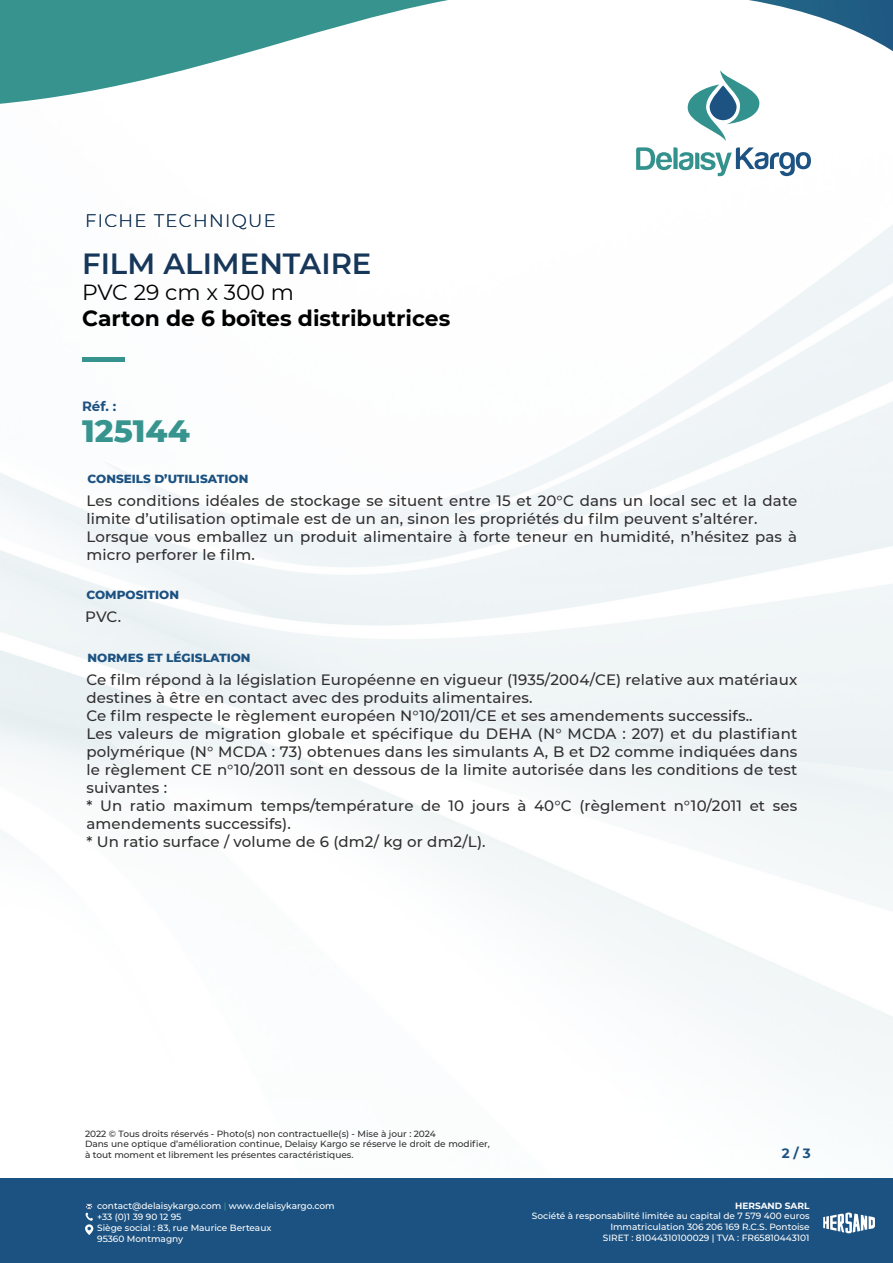
<style>
.page{position:relative;width:893px;height:1263px;background:#fff}
.page>*{position:absolute;margin:0;border:0;box-sizing:border-box;transform-origin:0 0}
.t1{font:800 31.5px "Montserrat";color:#37948e}
.Jost__SemiBold_Size_100pt_Lea_120pt_Left{font:600 29.1px "Montserrat";color:#17375a}
.Jost__SemiBold_Size_100pt_Lea_120pt_Left-2{font:700 21.9px "Montserrat";color:#000}
.Jost__SemiBold_Size_100pt_Lea_120pt_Left-3{font:21.9px "Montserrat";color:#000}
.Regular_Size_22pt_Lea_37pt_Left{font:300 18px "Montserrat";letter-spacing:.075em;color:#17375a}
.t2{font:500 15px/18px "Montserrat";letter-spacing:.01em;color:#312f30}
.t3{font:700 13.5px "Montserrat";color:#1c5281}
.t4{font:800 12px "Montserrat";color:#1c5281}
.t5{font:500 9px/10.8px "Montserrat";color:#fff}
.t6{font:500 9px/10.8px "Montserrat";color:#312f30}
.t7{font:700 9px "Montserrat";color:#fff}
.s1{color:#37948e}
</style>
<div class="page">
<img style="left:0;top:107px;width:893px;height:991px">
<div style="left:0;top:1178px;width:893px;height:85px;background:#1c5281"></div>
<svg style="left:0;top:0;width:893px;height:107px"></svg>
<svg style="left:688px;top:70px;width:71px;height:71px"></svg>
<svg style="left:636px;top:147px;width:175px;height:29px"></svg>
<svg style="left:85px;top:1203px;width:8px;height:18px"></svg>
<svg style="left:85px;top:1224px;width:8px;height:11px"></svg>
<svg style="left:87px;top:1227px;width:4px;height:3px"></svg>
<svg style="left:823px;top:1212px;width:52px;height:21px"></svg>
<hr style="left:82px;top:358px;width:42px;height:4px;background:#36938e">
<p class="Regular_Size_22pt_Lea_37pt_Left" style="left:85px;top:208px;width:192px">FICHE TECHNIQUE</p>
<p class="Jost__SemiBold_Size_100pt_Lea_120pt_Left" style="left:82px;top:243px;width:291px">FILM ALIMENTAIRE</p>
<p class="Jost__SemiBold_Size_100pt_Lea_120pt_Left-3" style="left:82px;top:277px;width:213px">PVC 29 cm x 300 m</p>
<p class="Jost__SemiBold_Size_100pt_Lea_120pt_Left-2" style="left:82px;top:302px;width:370px">Carton de 6 boîtes distributrices</p>
<p class="t3" style="left:82px;top:397px;width:36px">Réf. :</p>
<p class="t1" style="left:82px;top:407px;width:109px">125144</p>
<p class="t4" style="left:88px;top:470px;width:162px">CONSEILS D’UTILISATION</p>
<p class="t2" style="left:86px;top:491px;width:712px">Les conditions idéales de stockage se situent entre 15 et 20°C dans un local sec et la date limite d’utilisation optimale est de un an, sinon les propriétés du film peuvent s’altérer.</p>
<p class="t2" style="left:86px;top:527px;width:712px">Lorsque vous emballez un produit alimentaire à forte teneur en humidité, n’hésitez pas à micro perforer le film.</p>
<p class="t4" style="left:86px;top:585px;width:94px">COMPOSITION</p>
<p class="t2" style="left:85px;top:607px;width:37px">PVC.</p>
<p class="t4" style="left:88px;top:649px;width:165px">NORMES ET LÉGISLATION</p>
<p class="t2" style="left:86px;top:670px;width:712px">Ce film répond à la législation Européenne en vigueur (1935/2004/CE) relative aux matériaux destines à être en contact avec des produits alimentaires.</p>
<p class="t2" style="left:86px;top:706px;width:668px">Ce film respecte le règlement européen N°10/2011/CE et ses amendements successifs..</p>
<p class="t2" style="left:86px;top:724px;width:712px;text-align:justify">Les valeurs de migration globale et spécifique du DEHA (N° MCDA : 207) et du plastifiant polymérique (N° MCDA : 73) obtenues dans les simulants A, B et D2 comme indiquées dans le règlement CE n°10/2011 sont en dessous de la limite autorisée dans les conditions de test suivantes :</p>
<p class="t2" style="left:86px;top:796px;width:712px">* Un ratio maximum temps/température de 10 jours à 40°C (règlement n°10/2011 et ses amendements successifs).</p>
<p class="t2" style="left:86px;top:832px;width:401px">* Un ratio surface / volume de 6 (dm2/ kg or dm2/L).</p>
<p class="t6" style="left:85px;top:1128px;width:406px">2022 © Tous droits réservés - Photo(s) non contractuelle(s) - Mise à jour : 2024<br>Dans une optique d’amélioration continue, Delaisy Kargo se réserve le droit de modifier, à tout moment et librement les présentes caractéristiques.</p>
<p class="t5" style="left:97px;top:1199px;width:239px;line-height:11.7px">contact@delaisykargo.com <span class="s1">|</span> www.delaisykargo.com +33 (0)1 39 90 12 95</p>
<p class="t5" style="left:97px;top:1222px;width:176px">Siège social : 83, rue Maurice Berteaux<br>95360 Montmagny</p>
<p class="t3" style="left:782px;top:1143px;width:30px">2 / 3</p>
<p class="t7" style="left:735px;top:1199px;width:76px">HERSAND SARL</p>
<p class="t5" style="left:532px;top:1210px;width:279px;text-align:right">Société à responsabilité limitée au capital de 7 579 400 euros<br>Immatriculation 306 206 169 R.C.S. Pontoise<br>SIRET : 81044310100029 | TVA : FR65810443101</p>
</div>
